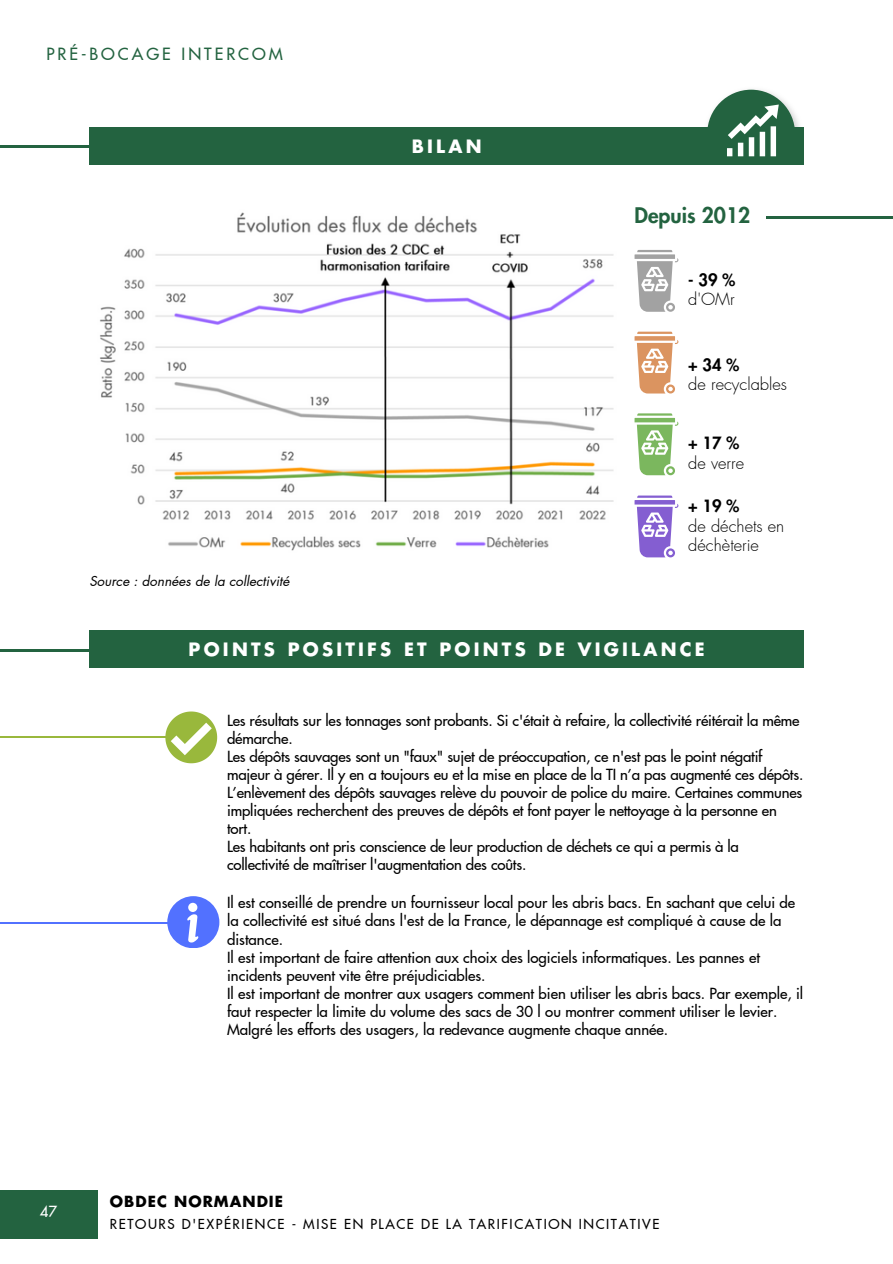
<style>
.page{position:relative;width:893px;height:1264px;background:#fff}
.page>*{position:absolute;margin:0;border:0;box-sizing:border-box;transform-origin:0 0}
.t1{font:800 21px "Futura LT Pro";color:#236340}
.t2{font:700 18px "Futura LT Pro";letter-spacing:.18em;color:#fff}
.t3{font:300 16.5px/19.2px "Futura LT Pro";color:#000}
.t4{font:500 16.5px "Futura LT Pro";letter-spacing:.18em;color:#236340}
.t5{font:800 16.5px "Futura LT Pro";color:#000}
.t6{font:500 15px/18px "Futura LT Pro";letter-spacing:-.01em;color:#000}
.t7{font:700 15px "Futura LT Pro";letter-spacing:.07em;color:#000}
.t8{font:500 15px "Futura LT Pro";color:#fff}
.t9{font:500 13.5px "Futura LT Pro";letter-spacing:.12em;color:#000}
.t10{font:italic 13.5px "Futura LT Pro";color:#000}
</style>
<div class="page">
<img style="left:100px;top:212px;width:514px;height:339px">
<svg style="left:634px;top:250px;width:44px;height:62px"></svg>
<svg style="left:634px;top:331px;width:44px;height:62px"></svg>
<svg style="left:634px;top:413px;width:44px;height:62px"></svg>
<svg style="left:634px;top:495px;width:44px;height:62px"></svg>
<hr style="left:0;top:736px;width:181px;height:1px;background:#99b83c">
<svg style="left:165px;top:711px;width:52px;height:52px"></svg>
<hr style="left:0;top:922px;width:181px;height:1px;background:#5271ff">
<svg style="left:167px;top:896px;width:52px;height:51px"></svg>
<img style="left:746px;top:89px;width:53px;height:38px">
<hr style="left:0;top:145px;width:254px;height:3px;background:#236340">
<div style="left:89px;top:127px;width:715px;height:37px;background:#236340"></div>
<svg style="left:707px;top:90px;width:88px;height:66px"></svg>
<hr style="left:0;top:649px;width:497px;height:2px;background:#236340">
<div style="left:89px;top:630px;width:715px;height:37px;background:#236340"></div>
<hr style="left:766px;top:216px;width:126px;height:2px;background:#236340">
<div style="left:0;top:1189px;width:97px;height:49px;background:#236340"></div>
<p class="t4" style="left:46px;top:46px;width:238px">PRÉ-BOCAGE INTERCOM</p>
<p class="t2" style="left:412px;top:138px;width:71px">BILAN</p>
<p class="t10" style="left:89px;top:574px;width:202px">Source : données de la collectivité</p>
<p class="t1" style="left:634px;top:205px;width:117px">Depuis 2012</p>
<p class="t5" style="left:688px;top:272px;width:48px">-39%</p>
<p class="t3" style="left:688px;top:290px;width:48px">d'OMr</p>
<p class="t5" style="left:688px;top:358px;width:52px">+34%</p>
<p class="t3" style="left:688px;top:375px;width:100px">de recyclables</p>
<p class="t5" style="left:688px;top:436px;width:52px">+17%</p>
<p class="t3" style="left:688px;top:453px;width:57px">de verre</p>
<p class="t5" style="left:688px;top:499px;width:52px">+19%</p>
<p class="t3" style="left:688px;top:516px;width:97px">de déchets en déchèterie</p>
<p class="t2" style="left:188px;top:641px;width:517px">POINTS POSITIFS ET POINTS DE VIGILANCE</p>
<p class="t6" style="left:227px;top:712px;width:574px">Les résultats sur les tonnages sont probants. Si c'était à refaire, la collectivité réitérait la même démarche.</p>
<p class="t6" style="left:227px;top:748px;width:577px">Les dépôts sauvages sont un "faux" sujet de préoccupation, ce n'est pas le point négatif majeur à gérer. Il y en a toujours eu et la mise en place de la TI n’a pas augmenté ces dépôts.<br>L’enlèvement des dépôts sauvages relève du pouvoir de police du maire. Certaines communes impliquées recherchent des preuves de dépôts et font payer le nettoyage à la personne en tort.</p>
<p class="t6" style="left:227px;top:838px;width:513px">Les habitants ont pris conscience de leur production de déchets ce qui a permis à la collectivité de maîtriser l'augmentation des coûts.</p>
<p class="t6" style="left:227px;top:894px;width:569px">Il est conseillé de prendre un fournisseur local pour les abris bacs. En sachant que celui de la collectivité est situé dans l'est de la France, le dépannage est compliqué à cause de la distance.</p>
<p class="t6" style="left:227px;top:948px;width:534px">Il est important de faire attention aux choix des logiciels informatiques. Les pannes et incidents peuvent vite être préjudiciables.</p>
<p class="t6" style="left:227px;top:984px;width:577px">Il est important de montrer aux usagers comment bien utiliser les abris bacs. Par exemple, il faut respecter la limite du volume des sacs de 30 l ou montrer comment utiliser le levier.</p>
<p class="t6" style="left:227px;top:1020px;width:442px">Malgré les efforts des usagers, la redevance augmente chaque année.</p>
<p class="t8" style="left:40px;top:1205px;width:19px">47</p>
<p class="t7" style="left:110px;top:1194px;width:175px">OBDEC NORMANDIE</p>
<p class="t9" style="left:110px;top:1218px;width:551px">RETOURS D'EXPÉRIENCE - MISE EN PLACE DE LA TARIFICATION INCITATIVE</p>
</div>
